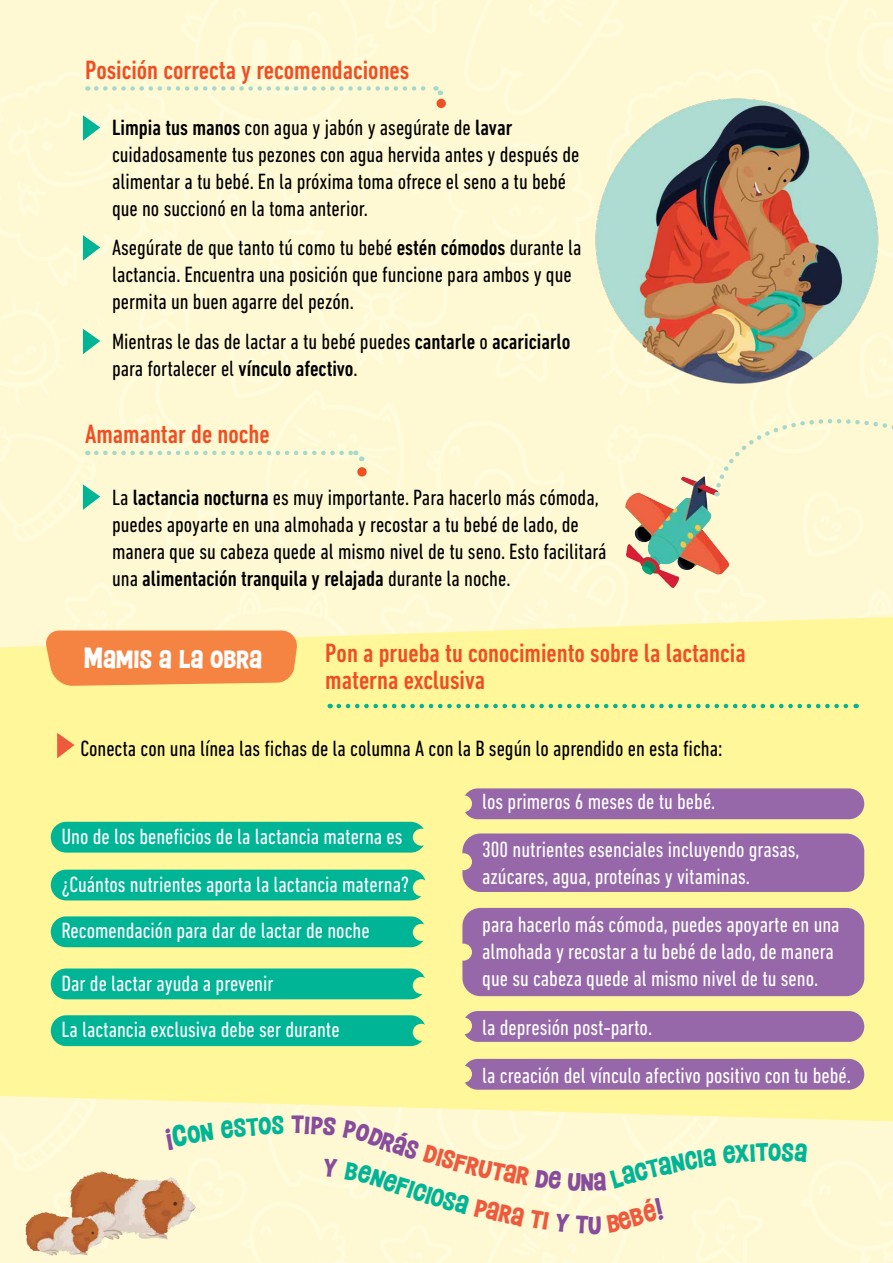
<style>
.page{position:relative;width:893px;height:1263px;background:#fffbce}
.page>*{position:absolute;margin:0;border:0;box-sizing:border-box;transform-origin:0 0}
.t1{font:800 condensed 33px "Paradise Point";letter-spacing:-.005em;color:#fff}
.t2{font:800 condensed 33px "Paradise Point";color:#874c9b}
.t3{font:500 condensed 27px/27px "DIN Next LT Pro";color:#f04e23}
.t4{font:condensed 22.5px/27px "DIN Next LT Pro";color:#000}
.t5{font:condensed 22.5px/48.3px "DIN Next LT Pro";color:#fff}
.s1{font-weight:500}
</style>
<div class="page">
<svg style="left:0;top:617px;width:893px;height:504px;background:#fef69d"></svg>
<svg style="left:96px;top:448px;width:270px;height:24px"></svg>
<svg style="left:96px;top:83px;width:348px;height:21px"></svg>
<svg style="left:339px;top:704px;width:518px;height:4px;background:#96db97"></svg>
<div style="left:357px;top:467px;width:10px;height:10px;background:#f04e23;border-radius:50%"></div>
<div style="left:436px;top:99px;width:10px;height:9px;background:#f04e23;border-radius:50%"></div>
<svg style="left:45px;top:630px;width:253px;height:56px;background:#f58c49"></svg>
<img style="left:70px;top:1171px;width:63px;height:69px">
<img style="left:25px;top:1212px;width:40px;height:43px">
<img style="left:559px;top:60px;width:334px;height:331px">
<svg style="left:83px;top:115px;width:17px;height:26px"></svg>
<svg style="left:83px;top:235px;width:17px;height:26px"></svg>
<svg style="left:83px;top:329px;width:17px;height:25px"></svg>
<svg style="left:83px;top:484px;width:17px;height:26px"></svg>
<svg style="left:57px;top:733px;width:18px;height:25px"></svg>
<div style="left:51px;top:822px;width:375px;height:31px;background:#00b596;border-radius:15px"></div>
<div style="left:462px;top:788px;width:402px;height:31px;background:#9668a9;border-radius:15px"></div>
<div style="left:462px;top:1059px;width:402px;height:31px;background:#9668a9;border-radius:15px"></div>
<div style="left:462px;top:1011px;width:402px;height:31px;background:#9668a9;border-radius:15px"></div>
<div style="left:462px;top:833px;width:402px;height:59px;background:#9668a9;border-radius:18px"></div>
<div style="left:462px;top:908px;width:402px;height:88px;background:#9668a9;border-radius:18px"></div>
<div style="left:51px;top:870px;width:375px;height:30px;background:#00b596;border-radius:15px"></div>
<div style="left:51px;top:916px;width:375px;height:31px;background:#00b596;border-radius:15px"></div>
<div style="left:51px;top:968px;width:375px;height:31px;background:#00b596;border-radius:15px"></div>
<div style="left:51px;top:1015px;width:375px;height:31px;background:#00b596;border-radius:15px"></div>
<div style="left:413px;top:829px;width:17px;height:17px;background:#fff799;border-radius:50%"></div>
<div style="left:455px;top:795px;width:17px;height:17px;background:#fff799;border-radius:50%"></div>
<div style="left:455px;top:853px;width:17px;height:17px;background:#fff799;border-radius:50%"></div>
<div style="left:455px;top:943px;width:17px;height:18px;background:#fff799;border-radius:50%"></div>
<div style="left:455px;top:1017px;width:17px;height:17px;background:#fff799;border-radius:50%"></div>
<div style="left:455px;top:1066px;width:17px;height:17px;background:#fff799;border-radius:50%"></div>
<div style="left:413px;top:879px;width:17px;height:17px;background:#fff799;border-radius:50%"></div>
<div style="left:413px;top:924px;width:17px;height:17px;background:#fff799;border-radius:50%"></div>
<div style="left:413px;top:977px;width:17px;height:17px;background:#fff799;border-radius:50%"></div>
<div style="left:413px;top:1024px;width:17px;height:17px;background:#fff799;border-radius:50%"></div>
<img style="left:625px;top:476px;width:79px;height:38px">
<svg style="left:713px;top:402px;width:180px;height:94px"></svg>
<svg style="left:220px;top:1115px;width:64px;height:24px"></svg>
<svg style="left:305px;top:1116px;width:412px;height:118px"></svg>
<p class="t3" style="left:85px;top:56px;width:326px">Posición correcta y recomendaciones</p>
<p class="t4" style="left:112px;top:113px;width:469px;text-indent:-27px"><span class="s1">• Limpia tus manos</span> con agua y jabón y asegúrate de <span class="s1">lavar </span>cuidadosamente tus pezones con agua hervida antes y después de alimentar a tu bebé. En la próxima toma ofrece el seno a tu bebé que no succionó en la toma anterior.</p>
<p class="t4" style="left:112px;top:234px;width:471px;text-indent:-27px">• Asegúrate de que tanto tú como tu bebé <span class="s1">estén cómodos</span> durante la lactancia. Encuentra una posición que funcione para ambos y que permita un buen agarre del pezón.</p>
<p class="t4" style="left:112px;top:328px;width:460px;text-indent:-27px">• Mientras le das de lactar a tu bebé puedes <span class="s1">cantarle</span> o <span class="s1">acariciarlo </span>para fortalecer el <span class="s1">vínculo afectivo</span>.</p>
<p class="t3" style="left:85px;top:421px;width:186px">Amamantar de noche</p>
<p class="t4" style="left:112px;top:484px;width:496px;text-indent:-27px">• La <span class="s1">lactancia nocturna</span> es muy importante. Para hacerlo más cómoda, puedes apoyarte en una almohada y recostar a tu bebé de lado, de manera que su cabeza quede al mismo nivel de tu seno. Esto facilitará una <span class="s1">alimentación tranquila y relajada</span> durante la noche.</p>
<h1 class="t1" style="left:84px;top:638px;width:180px">Mamis a la obra</h1>
<p class="t3" style="left:325px;top:640px;width:422px">Pon a prueba tu conocimiento sobre la lactancia materna exclusiva</p>
<p class="t4" style="left:81px;top:735px;width:643px">Conecta con una línea las fichas de la columna A con la B según lo aprendido en esta ficha:</p>
<p class="t5" style="left:61px;top:812px;width:349px;line-height:47.2px">Uno de los beneficios de la lactancia materna es ¿Cuántos nutrientes aporta la lactancia materna?<br>Recomendación para dar de lactar de noche</p>
<p class="t5" style="left:61px;top:959px;width:280px;line-height:46.8px">Dar de lactar ayuda a prevenir<br>La lactancia exclusiva debe ser durante</p>
<h1 class="t2" style="left:291px;top:1103px;width:15px">t</h1>
<p class="t5" style="left:482px;top:777px;width:319px">los primeros 6 meses de tu bebé.<br>300 nutrientes esenciales incluyendo grasas,</p>
<p class="t5" style="left:482px;top:852px;width:359px">azúcares, agua, proteínas y vitaminas.<br>para hacerlo más cómoda, puedes apoyarte en una</p>
<p class="t5" style="left:482px;top:938px;width:353px;line-height:27px">almohada y recostar a tu bebé de lado, de manera que su cabeza quede al mismo nivel de tu seno.</p>
<p class="t5" style="left:482px;top:1003px;width:370px">la depresión post-parto.<br>la creación del vínculo afectivo positivo con tu bebé.</p>
<h1 class="t2" style="left:581px;top:1161px;width:15px">n</h1>
</div>
